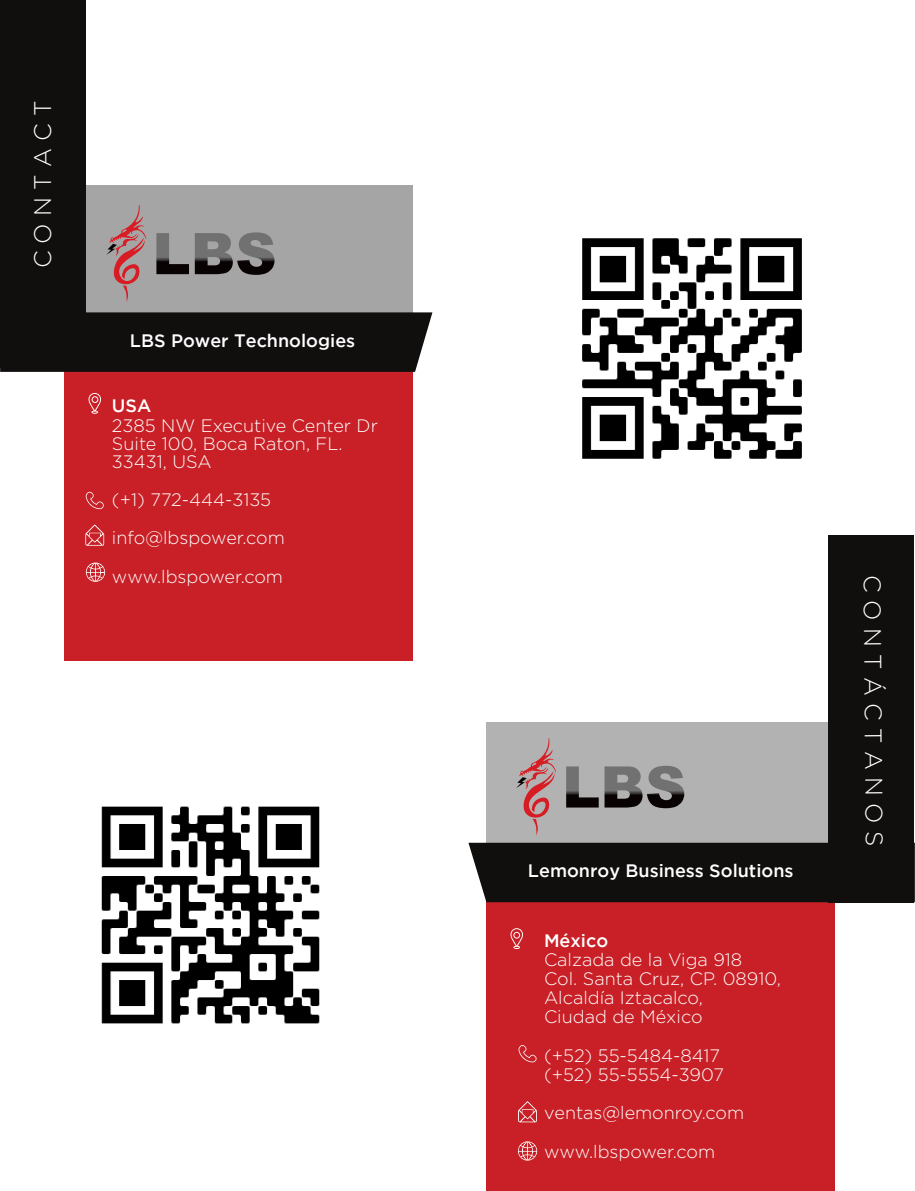
<style>
.page{position:relative;width:915px;height:1191px;background:#fff}
.page>*{position:absolute;margin:0;border:0;box-sizing:border-box;transform-origin:0 0}
.t1{font:300 24px "Gotham";letter-spacing:.29em;color:#fff}
.t2{font:300 18px/19.2px "Gotham";color:#fff}
.t3{font:500 18px "Gotham";color:#fff}
</style>
<div class="page">
<div style="left:84px;top:186px;width:328px;height:383px;background:#a6a5a6"></div>
<div style="left:64px;top:325px;width:348px;height:335px;background:#c82026"></div>
<svg style="left:85px;top:524px;width:19px;height:22px"></svg>
<svg style="left:85px;top:492px;width:19px;height:17px"></svg>
<svg style="left:86px;top:563px;width:19px;height:19px"></svg>
<div style="left:0;top:312px;width:432px;height:60px;background:#110e0e"></div>
<div style="left:0;top:0;width:85px;height:367px;background:#110e0e"></div>
<svg style="left:106px;top:205px;width:40px;height:97px"></svg>
<svg style="left:156px;top:232px;width:118px;height:43px"></svg>
<svg style="left:88px;top:393px;width:13px;height:21px"></svg>
<div style="left:486px;top:723px;width:349px;height:383px;background:#b2b2b2"></div>
<svg style="left:516px;top:738px;width:40px;height:98px"></svg>
<svg style="left:566px;top:766px;width:118px;height:42px"></svg>
<div style="left:486px;top:862px;width:349px;height:329px;background:#c82026"></div>
<div style="left:468px;top:843px;width:446px;height:59px;background:#110e0e"></div>
<div style="left:828px;top:535px;width:85px;height:367px;background:#110e0e"></div>
<svg style="left:510px;top:928px;width:13px;height:21px"></svg>
<svg style="left:518px;top:1101px;width:19px;height:21px"></svg>
<svg style="left:518px;top:1045px;width:19px;height:17px"></svg>
<svg style="left:518px;top:1141px;width:19px;height:19px"></svg>
<img style="left:582px;top:238px;width:220px;height:221px">
<img style="left:101px;top:806px;width:219px;height:218px">
<h1 class="t1" style="left:30px;top:268px;width:170px;rotate:-90deg">CONTACT</h1>
<p class="t3" style="left:130px;top:334px;width:227px">LBS Power Technologies</p>
<p class="t3" style="left:112px;top:399px;width:41px">USA</p>
<p class="t2" style="left:112px;top:416px;width:267px;line-height:18px">2385 NW Executive Center Dr<br>Suite 100, Boca Raton, FL.<br>33431, USA</p>
<p class="t2" style="left:112px;top:480px;width:174px;line-height:38.4px">(+1) 772-444-3135 info@lbspower.com www.lbspower.com</p>
<p class="t3" style="left:528px;top:864px;width:267px">Lemonroy Business Solutions</p>
<p class="t3" style="left:544px;top:933px;width:66px">México</p>
<p class="t2" style="left:544px;top:950px;width:238px">Calzada de la Viga 918<br>Col. Santa Cruz, CP. 08910,<br>Alcaldía Iztacalco,<br>Ciudad de México</p>
<p class="t2" style="left:544px;top:1046px;width:181px">(+52) 55-5484-8417 (+52) 55-5554-3907</p>
<p class="t2" style="left:544px;top:1094px;width:201px;line-height:38.4px">ventas@lemonroy.com www.lbspower.com</p>
<h1 class="t1" style="left:886px;top:575px;width:272px;rotate:90deg">CONTÁCTANOS</h1>
</div>
